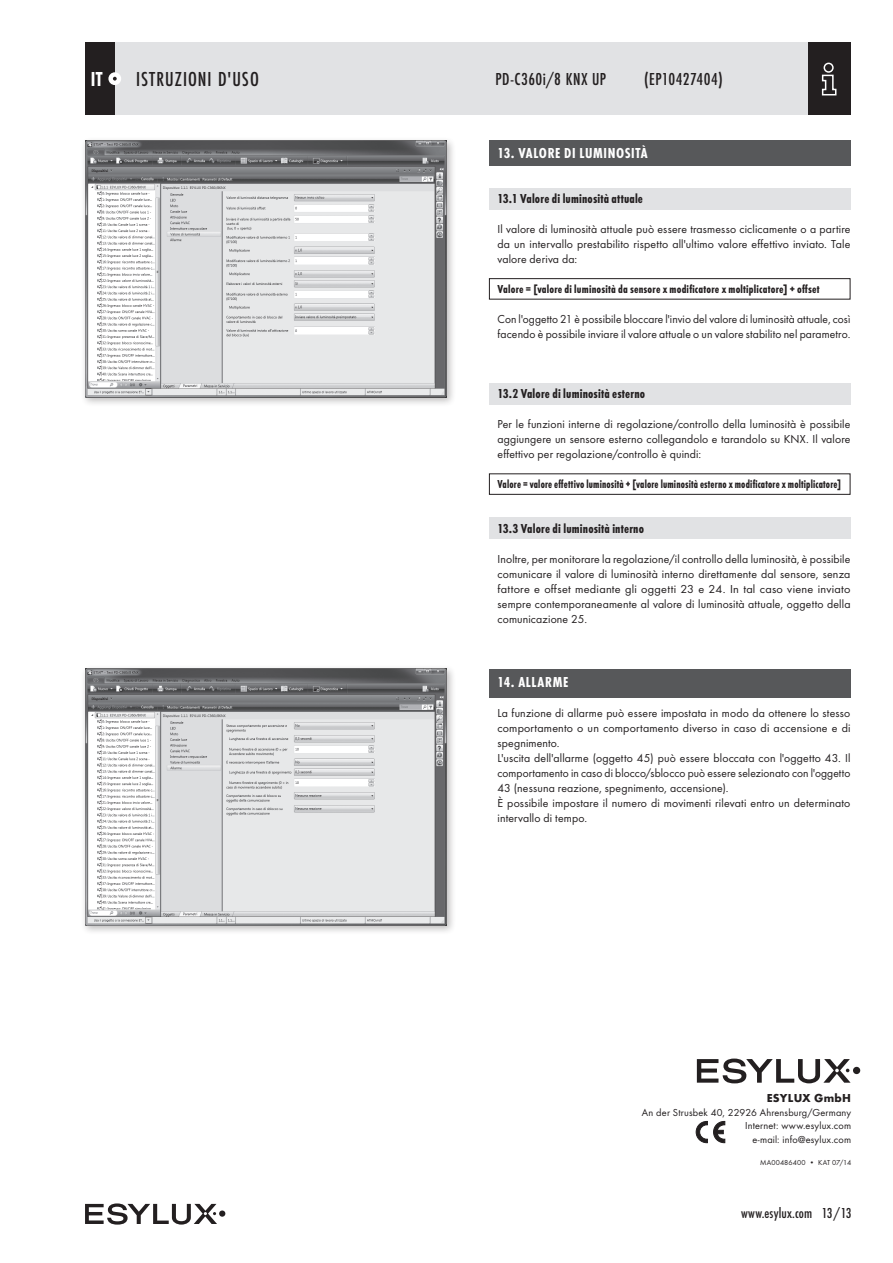
<style>
.page{position:relative;width:893px;height:1263px;background:#fff}
.page>*{position:absolute;margin:0;border:0;box-sizing:border-box;transform-origin:0 0}
.t1{font:500 21px "Futura Con";letter-spacing:.05em;color:#231f20}
.t2{font:700 21px "Futura Con";color:#fff;scale:.95 1}
.t3{font:500 18px "Futura Con";letter-spacing:.025em;color:#231f20}
.t4{font:700 15px "Futura Con";letter-spacing:.04em;color:#fff}
.t5{font:500 15px "Futura Con";letter-spacing:.01em;color:#231f20}
.t6{font:700 13.5px "Futura Con";letter-spacing:.015em;color:#231f20}
.t7{font:12px/15px "Futura Boo";letter-spacing:.01em;color:#231f20;text-align:justify}
.t8{font:700 12px "Futura Con";letter-spacing:.015em;color:#231f20;scale:.9 1}
.t9{font:700 12px "Futura Con";letter-spacing:.015em;color:#231f20}
.t10{font:700 12px "Futura";letter-spacing:.025em;color:#231f20}
.t11{font:10.5px/13.5px "Futura Boo";letter-spacing:.015em;color:#231f20;text-align:right}
.t12{font:7.5px "Futura Boo";letter-spacing:.02em;color:#231f20}
</style>
<div class="page">
<div style="left:85px;top:43px;width:765px;height:72px;background:#e1e2e4"></div>
<div style="left:808px;top:43px;width:42px;height:72px;background:#231f20"></div>
<svg style="left:821px;top:62px;width:16px;height:34px"></svg>
<div style="left:85px;top:43px;width:30px;height:72px;background:#231f20"></div>
<div style="left:108px;top:72px;width:13px;height:13px;background:#fff;border-radius:50%"></div>
<svg style="left:113px;top:77px;width:4px;height:4px"></svg>
<div style="left:219px;top:1210px;width:6px;height:7px;background:#231f20;border-radius:50%"></div>
<svg style="left:85px;top:1203px;width:132px;height:21px"></svg>
<svg style="left:696px;top:1121px;width:11px;height:22px"></svg>
<svg style="left:713px;top:1121px;width:12px;height:22px"></svg>
<div style="left:853px;top:1067px;width:7px;height:7px;background:#231f20;border-radius:50%"></div>
<svg style="left:697px;top:1058px;width:154px;height:25px"></svg>
<div style="left:489px;top:518px;width:361px;height:21px;background:#e1e2e4"></div>
<div style="left:489px;top:383px;width:361px;height:21px;background:#e1e2e4"></div>
<div style="left:489px;top:188px;width:361px;height:21px;background:#e1e2e4"></div>
<div style="left:489px;top:140px;width:361px;height:26px;background:#57585a"></div>
<div style="left:81px;top:136px;width:376px;height:272px;background:#231f20;opacity:.3"></div>
<img style="left:85px;top:140px;width:361px;height:257px">
<div style="left:489px;top:278px;width:361px;height:21px;border:1px solid #231f20"></div>
<div style="left:489px;top:473px;width:361px;height:22px;border:1px solid #231f20"></div>
<div style="left:489px;top:669px;width:361px;height:29px;background:#57585a"></div>
<div style="left:81px;top:665px;width:376px;height:270px;background:#231f20;opacity:.3"></div>
<img style="left:85px;top:669px;width:361px;height:256px">
<h1 class="t2" style="left:91px;top:67px;width:14px">IT</h1>
<h1 class="t1" style="left:136px;top:67px;width:124px">ISTRUZIONI D'USO</h1>
<h2 class="t3" style="left:495px;top:69px;width:112px">PD-C360i/8 KNX UP</h2>
<h2 class="t3" style="left:644px;top:69px;width:80px">(EP10427404)</h2>
<p class="t4" style="left:497px;top:144px;width:152px">13. VALORE DI LUMINOSITÀ</p>
<p class="t6" style="left:497px;top:191px;width:147px">13.1 Valore di luminosità attuale</p>
<p class="t7" style="left:497px;top:221px;width:354px">Il valore di luminosità attuale può essere trasmesso ciclicamente o a partire da un intervallo prestabilito rispetto all'ultimo valore effettivo inviato. Tale valore deriva da:</p>
<p class="t9" style="left:497px;top:282px;width:324px">Valore = [valore di luminosità da sensore x modificatore x moltiplicatore] + offset</p>
<p class="t7" style="left:497px;top:311px;width:354px">Con l'oggetto 21 è possibile bloccare l'invio del valore di luminosità attuale, così facendo è possibile inviare il valore attuale o un valore stabilito nel parametro.</p>
<p class="t6" style="left:497px;top:386px;width:149px">13.2 Valore di luminosità esterno</p>
<p class="t7" style="left:497px;top:416px;width:354px">Per le funzioni interne di regolazione/controllo della luminosità è possibile aggiungere un sensore esterno collegandolo e tarandolo su KNX. Il valore effettivo per regolazione/controllo è quindi:</p>
<p class="t8" style="left:497px;top:477px;width:383px">Valore = valore effettivo luminosità + [valore luminosità esterno x modificatore x moltiplicatore]</p>
<p class="t6" style="left:497px;top:521px;width:148px">13.3 Valore di luminosità interno</p>
<p class="t7" style="left:497px;top:551px;width:354px">Inoltre, per monitorare la regolazione/il controllo della luminosità, è possibile comunicare il valore di luminosità interno direttamente dal sensore, senza fattore e offset mediante gli oggetti 23 e 24. In tal caso viene inviato sempre contemporaneamente al valore di luminosità attuale, oggetto della comunicazione 25.</p>
<p class="t4" style="left:497px;top:674px;width:73px">14. ALLARME</p>
<p class="t7" style="left:497px;top:706px;width:355px;text-align:left">La funzione di allarme può essere impostata in modo da ottenere lo stesso comportamento o un comportamento diverso in caso di accensione e di spegnimento.<br>L'uscita dell'allarme (oggetto 45) può essere bloccata con l'oggetto 43. Il comportamento in caso di blocco/sblocco può essere selezionato con l'oggetto 43 (nessuna reazione, spegnimento, accensione).<br>È possibile impostare il numero di movimenti rilevati entro un determinato intervallo di tempo.</p>
<p class="t10" style="left:767px;top:1091px;width:86px">ESYLUX GmbH</p>
<p class="t11" style="left:642px;top:1105px;width:211px">An der Strusbek 40, 22926 Ahrensburg/Germany<br>Internet: www.esylux.com<br>e-mail: info@esylux.com</p>
<p class="t12" style="left:760px;top:1158px;width:93px">MA00486400 • KAT 07/14</p>
<p class="t5" style="left:741px;top:1204px;width:112px">www.esylux.com 13/13</p>
</div>
